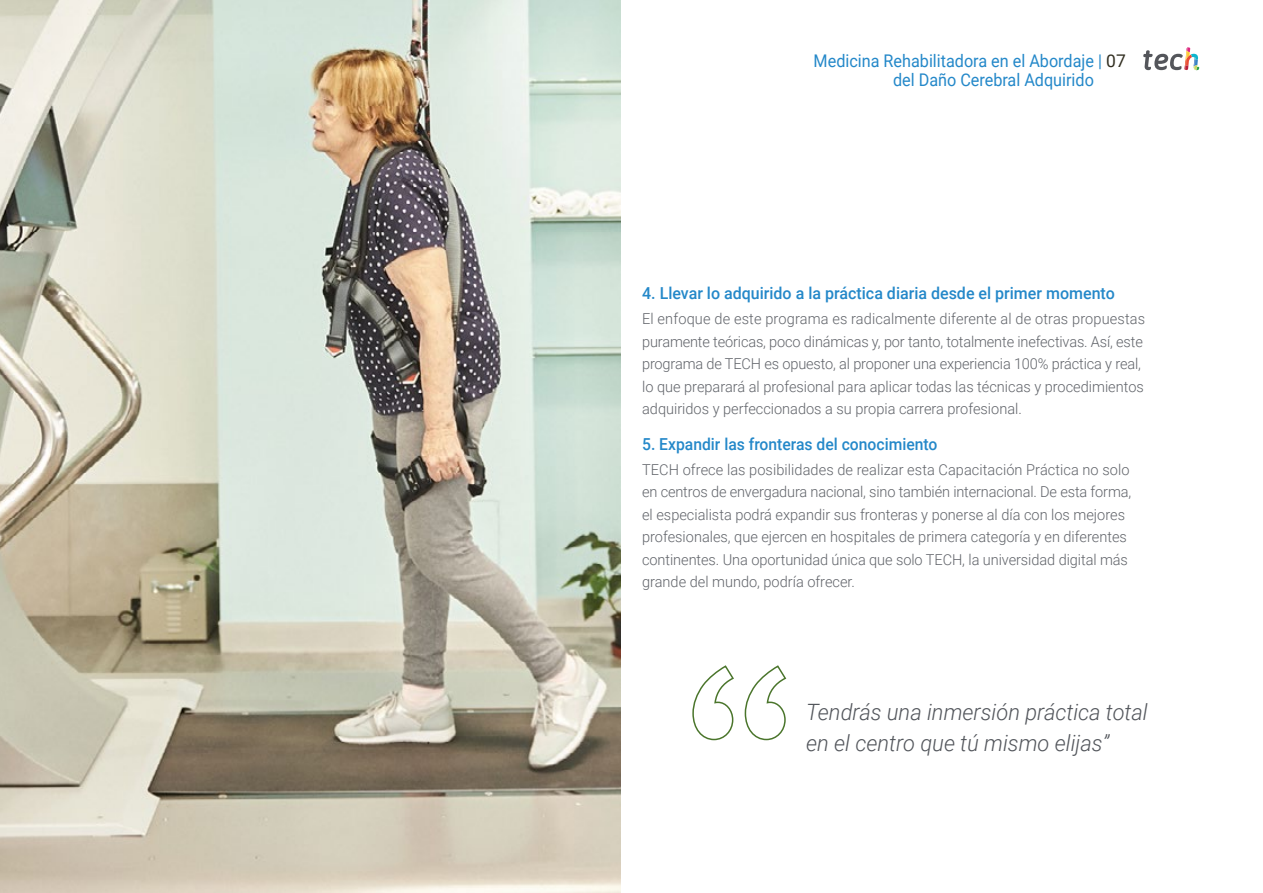
<style>
.page{position:relative;width:1263px;height:893px;background:#fff}
.page>*{position:absolute;margin:0;border:0;box-sizing:border-box;transform-origin:0 0}
.t1{font:italic 300 22.5px/31.5px "Roboto";color:#52555b}
.t2{font:17.4px/19.5px "Roboto";color:#2488c9;scale:.93 1}
.t3{font:500 16.5px "Roboto";color:#2488c9}
.t4{font:500 16.5px "Roboto";color:#2488c9;scale:.95 1}
.t5{font:300 15px/22.5px "Roboto";color:#61646a}
.s1{color:#312e20}
</style>
<div class="page">
<svg style="left:1143px;top:47px;width:56px;height:24px"></svg>
<img style="left:0;top:0;width:621px;height:893px">
<svg style="left:692px;top:665px;width:95px;height:76px"></svg>
<p class="t2" style="left:893px;top:50px;width:252px;text-indent:-79px">Medicina Rehabilitadora en el Abordaje | <span class="s1">07 </span>del Daño Cerebral Adquirido</p>
<p class="t3" style="left:642px;top:282px;width:474px">4. Llevar lo adquirido a la práctica diaria desde el primer momento</p>
<p class="t5" style="left:642px;top:307px;width:505px">El enfoque de este programa es radicalmente diferente al de otras propuestas puramente teóricas, poco dinámicas y, por tanto, totalmente inefectivas. Así, este programa de TECH es opuesto, al proponer una experiencia 100% práctica y real, lo que preparará al profesional para aplicar todas las técnicas y procedimientos adquiridos y perfeccionados a su propia carrera profesional.</p>
<p class="t4" style="left:642px;top:433px;width:312px">5. Expandir las fronteras del conocimiento</p>
<p class="t5" style="left:642px;top:458px;width:491px">TECH ofrece las posibilidades de realizar esta Capacitación Práctica no solo en centros de envergadura nacional, sino también internacional. De esta forma, el especialista podrá expandir sus fronteras y ponerse al día con los mejores profesionales, que ejercen en hospitales de primera categoría y en diferentes continentes. Una oportunidad única que solo TECH, la universidad digital más grande del mundo, podría ofrecer.</p>
<h1 class="t1" style="left:806px;top:695px;width:343px">Tendrás una inmersión práctica total en el centro que tú mismo elijas”</h1>
</div>
